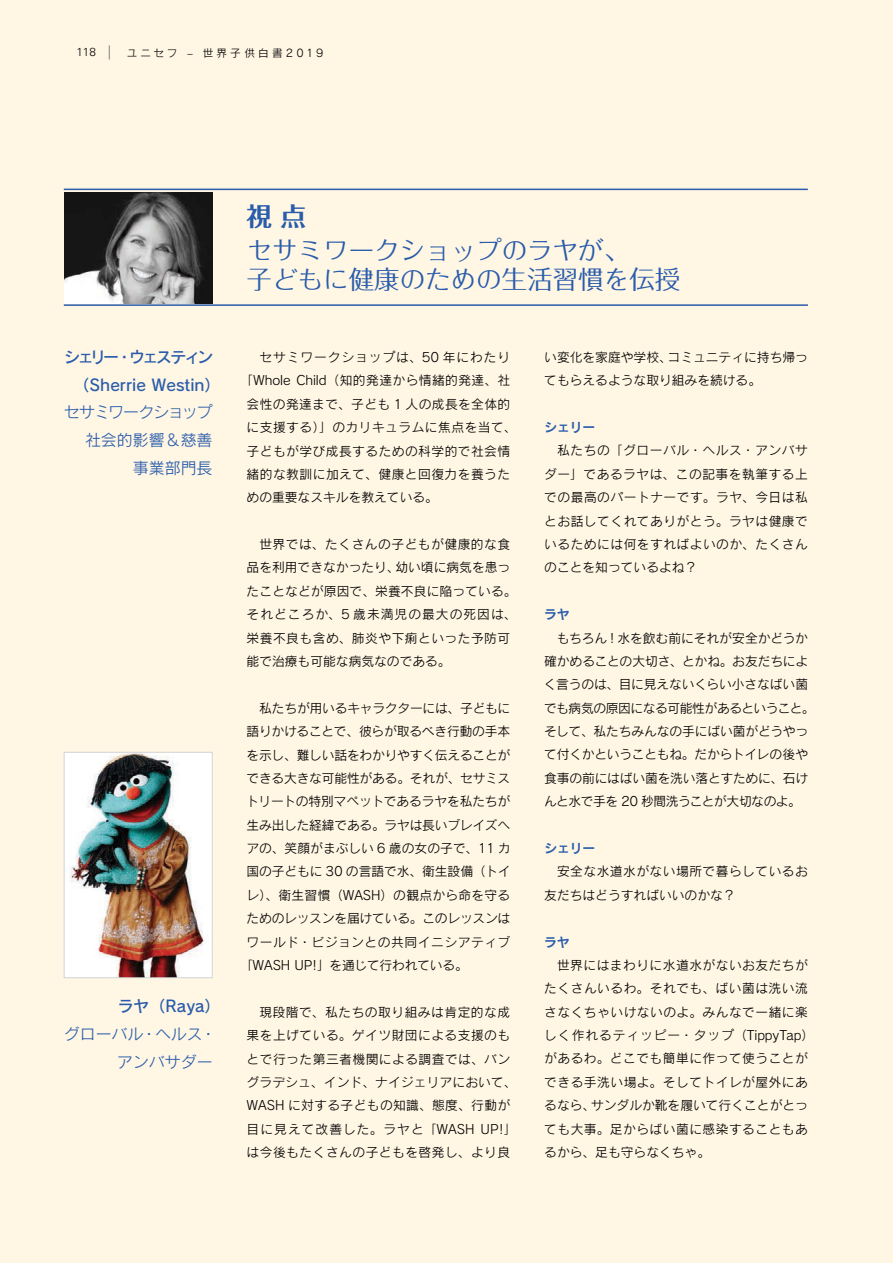
<style>
.page{position:relative;width:893px;height:1263px;background:#fff6e4}
.page>*{position:absolute;margin:0;border:0;box-sizing:border-box;transform-origin:0 0}
.t1{font:25.5px/29.7px "Folk Pro";color:#295caa}
.t2{font:700 25.5px "Folk Pro";color:#295caa}
.t3{font:15.9px/27.9px "Rodin Pro DB";color:#295caa}
.t4{font:15.9px/27.9px "Rodin Pro M";letter-spacing:-.02em;color:#295caa;text-align:right}
.t5{font:15.9px/27.9px "Rodin Pro M";color:#295caa;text-align:right}
.t6{font:12.75px/23.4px "Rodin Pro M";letter-spacing:.035em;color:#000}
.t7{font:12.75px/23.4px "Rodin Pro M";letter-spacing:.005em;color:#000}
.t8{font:12.75px/23.4px "Rodin Pro M";letter-spacing:-.015em;color:#000}
.t9{font:12.75px "Rodin Pro M";letter-spacing:.03em;color:#000}
.t10{font:12.75px "Rodin Pro M";letter-spacing:-.02em;color:#000}
.t11{font:12.75px "Rodin Pro M";letter-spacing:.04em;color:#000}
.t12{font:12.75px "Rodin Pro M";letter-spacing:.075em;color:#000}
.t13{font:12.75px "Rodin Pro B";color:#295caa}
.t14{font:300 11.7px "Univers LT Std";color:#000}
.t15{font:10.65px "Rodin Pro M";letter-spacing:.29em;color:#000}
.s1{font-size:14.1px;color:#58585b}
</style>
<div class="page">
<hr style="left:64px;top:304px;width:744px;height:2px;background:#295caa">
<hr style="left:64px;top:189px;width:744px;height:1px;background:#295caa">
<img style="left:64px;top:193px;width:149px;height:111px">
<img style="left:66px;top:754px;width:145px;height:222px">
<div style="left:64px;top:752px;width:149px;height:226px;border:1px solid #d1d3d4"></div>
<p class="t14" style="left:77px;top:45px;width:36px">118 <span class="s1">|</span></p>
<p class="t15" style="left:127px;top:46px;width:198px">ユニセフ – 世界子供白書2019</p>
<p class="t3" style="left:74px;top:342px;width:149px;text-indent:-10px">シェリー・ウェスティン（Sherrie Westin）</p>
<p class="t4" style="left:64px;top:398px;width:150px">セサミワークショップ社会的影響＆慈善<br>事業部門長</p>
<p class="t3" style="left:118px;top:992px;width:104px">ラヤ（Raya）</p>
<p class="t5" style="left:64px;top:1020px;width:154px">グローバル・ヘルス・アンバサダー</p>
<h1 class="t2" style="left:247px;top:194px;width:61px">視 点</h1>
<h1 class="t1" style="left:247px;top:231px;width:435px">セサミワークショップのラヤが、<br>子どもに健康のための生活習慣を伝授</h1>
<p class="t12" style="left:259px;top:349px;width:252px">セサミワークショップは、50 年にわたり</p>
<p class="t6" style="left:240px;top:368px;width:271px">「Whole Child（知的発達から情緒的発達、社</p>
<p class="t9" style="left:247px;top:396px;width:265px">会性の発達まで、子ども 1 人の成長を全体的</p>
<p class="t6" style="left:247px;top:415px;width:271px">に支援する）」のカリキュラムに焦点を当て、</p>
<p class="t6" style="left:247px;top:439px;width:265px">子どもが学び成長するための科学的で社会情</p>
<p class="t6" style="left:247px;top:462px;width:265px">緒的な教訓に加えて、健康と回復力を養うた</p>
<p class="t7" style="left:247px;top:485px;width:193px">めの重要なスキルを教えている。</p>
<p class="t7" style="left:247px;top:532px;width:271px;text-indent:13px">世界では、たくさんの子どもが健康的な食品を利用できなかったり、幼い頃に病気を患ったことなどが原因で、栄養不良に陥っている。それどころか、5 歳未満児の最大の死因は、栄養不良も含め、肺炎や下痢といった予防可能で治療も可能な病気なのである。</p>
<p class="t10" style="left:259px;top:700px;width:253px">私たちが用いるキャラクターには、子どもに</p>
<p class="t8" style="left:247px;top:719px;width:265px">語りかけることで、彼らが取るべき行動の手本</p>
<p class="t8" style="left:246px;top:743px;width:265px">を示し、難しい話をわかりやすく伝えることが</p>
<p class="t8" style="left:247px;top:766px;width:265px">できる大きな可能性がある。それが、セサミス</p>
<p class="t7" style="left:246px;top:789px;width:266px">トリートの特別マペットであるラヤを私たちが</p>
<p class="t8" style="left:247px;top:813px;width:265px">生み出した経緯である。ラヤは長いブレイズヘ</p>
<p class="t7" style="left:246px;top:836px;width:265px">アの、笑顔がまぶしい 6 歳の女の子で、11 カ</p>
<p class="t7" style="left:246px;top:859px;width:265px">国の子どもに 30 の言語で水、衛生設備（トイ</p>
<p class="t7" style="left:246px;top:883px;width:266px">レ）、衛生習慣（WASH）の観点から命を守る</p>
<p class="t8" style="left:247px;top:906px;width:265px">ためのレッスンを届けている。このレッスンは</p>
<p class="t11" style="left:246px;top:933px;width:265px">ワールド・ビジョンとの共同イニシアティブ</p>
<p class="t8" style="left:240px;top:953px;width:229px">「WASH UP!」を通じて行われている。</p>
<p class="t6" style="left:247px;top:1000px;width:272px;text-align:center">現段階で、私たちの取り組みは肯定的な成<br>果を上げている。ゲイツ財団による支援のもとで行った第三者機関による調査では、バングラデシュ、インド、ナイジェリアにおいて、<br>WASH に対する子どもの知識、態度、行動が目に見えて改善した。ラヤと「WASH UP!」は今後もたくさんの子どもを啓発し、より良</p>
<p class="t7" style="left:544px;top:345px;width:265px">い変化を家庭や学校、コミュニティに持ち帰ってもらえるような取り組みを続ける。</p>
<p class="t13" style="left:544px;top:419px;width:53px">シェリー</p>
<p class="t7" style="left:544px;top:438px;width:265px;text-align:justify;text-indent:13px">私たちの「グローバル・ヘルス・アンバサダー」であるラヤは、この記事を執筆する上での最高のパートナーです。ラヤ、今日は私とお話してくれてありがとう。ラヤは健康でいるためには何をすればよいのか、たくさんのことを知っているよね？</p>
<p class="t13" style="left:544px;top:606px;width:27px">ラヤ</p>
<p class="t8" style="left:544px;top:626px;width:272px;text-indent:13px">もちろん！水を飲む前にそれが安全かどうか確かめることの大切さ、とかね。お友だちによく言うのは、目に見えないくらい小さなばい菌でも病気の原因になる可能性があるということ。そして、私たちみんなの手にばい菌がどうやって付くかということもね。だからトイレの後や食事の前にはばい菌を洗い落とすために、石けんと水で手を 20 秒間洗うことが大切なのよ。</p>
<p class="t13" style="left:544px;top:840px;width:53px">シェリー</p>
<p class="t6" style="left:544px;top:859px;width:265px;text-indent:13px">安全な水道水がない場所で暮らしているお友だちはどうすればいいのかな？</p>
<p class="t13" style="left:544px;top:933px;width:27px">ラヤ</p>
<p class="t6" style="left:544px;top:953px;width:272px;text-indent:13px">世界にはまわりに水道水がないお友だちがたくさんいるわ。それでも、ばい菌は洗い流さなくちゃいけないのよ。みんなで一緒に楽しく作れるティッピー・タップ（TippyTap）があるわ。どこでも簡単に作って使うことができる手洗い場よ。そしてトイレが屋外にあるなら、サンダルか靴を履いて行くことがとっても大事。足からばい菌に感染することもあるから、足も守らなくちゃ。</p>
</div>
